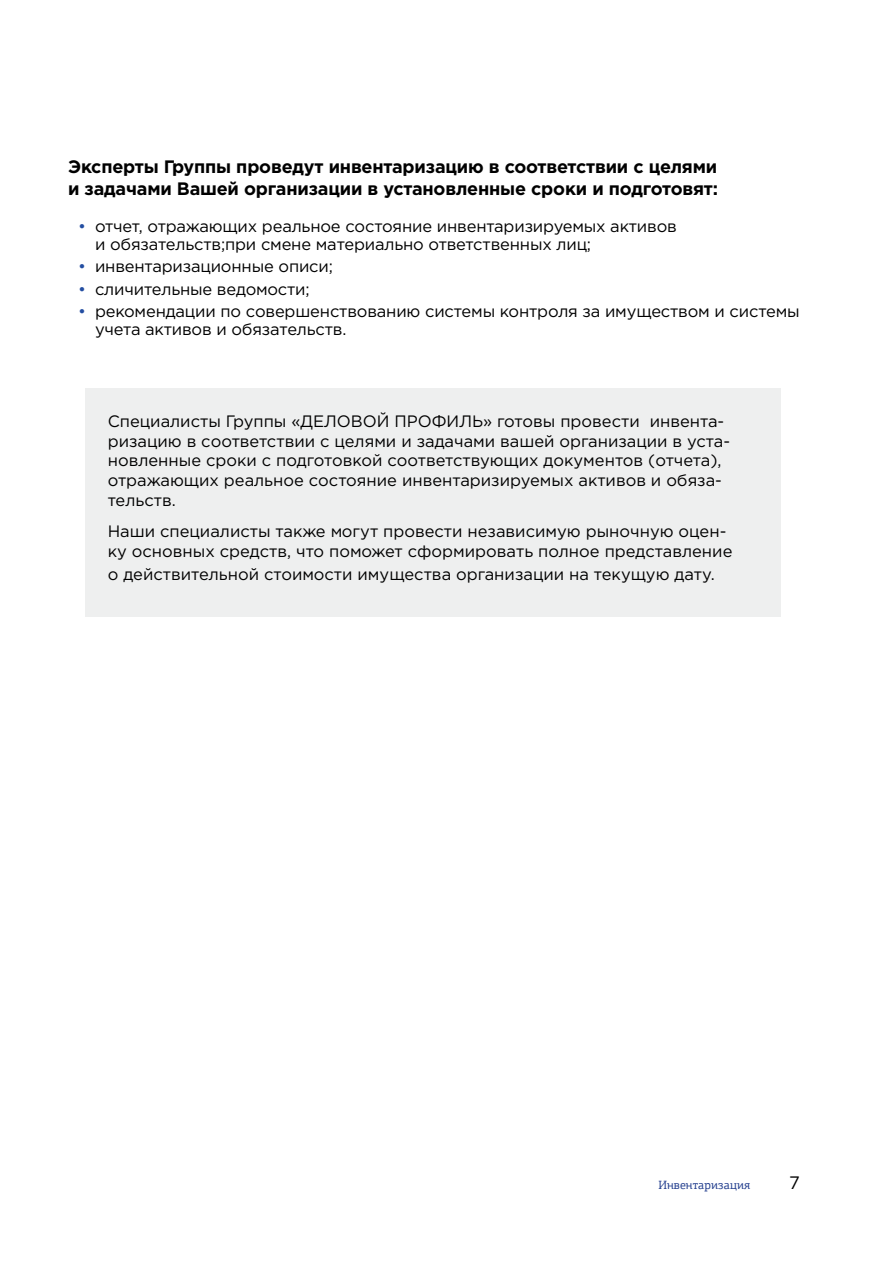
<style>
.page{position:relative;width:893px;height:1263px;background:#fff}
.page>*{position:absolute;margin:0;border:0;box-sizing:border-box;transform-origin:0 0}
.t1{font:700 18px/21.6px "Gotham Pro";letter-spacing:-.01em;color:#000}
.t2{font:18px "Gotham Pro";color:#000}
.t3{font:16.5px/19.8px "Gotham Pro";color:#000}
.t4{font:12px "PF Agora Slab Pro";letter-spacing:.01em;color:#25408f}
.s1{color:#244ea2}
</style>
<div class="page">
<div style="left:85px;top:389px;width:696px;height:228px;background:#eeefef"></div>
<p class="t1" style="left:68px;top:156px;width:652px">Эксперты Группы проведут инвентаризацию в соответствии с целями и задачами Вашей организации в установленные сроки и подготовят:</p>
<p class="t3" style="left:95px;top:217px;width:583px;line-height:18px;text-indent:-17px"><span class="s1">•</span> отчет, отражающих реальное состояние инвентаризируемых активов и обязательств;при смене материально ответственных лиц;</p>
<p class="t3" style="left:78px;top:257px;width:256px"><span class="s1">•</span> инвентаризационные описи;</p>
<p class="t3" style="left:78px;top:279px;width:233px"><span class="s1">•</span> сличительные ведомости;</p>
<p class="t3" style="left:95px;top:302px;width:706px;line-height:18px;text-indent:-17px"><span class="s1">•</span> рекомендации по совершенствованию системы контроля за имуществом и системы учета активов и обязательств.</p>
<p class="t3" style="left:108px;top:411px;width:624px">Специалисты Группы «ДЕЛОВОЙ ПРОФИЛЬ» готовы провести инвента&shy;ризацию в соответствии с целями и задачами вашей организации в уста&shy;новленные сроки с подготовкой соответствующих документов (отчета), отражающих реальное состояние инвентаризируемых активов и обяза&shy;тельств.</p>
<p class="t3" style="left:108px;top:522px;width:626px">Наши специалисты также могут провести независимую рыночную оцен&shy;ку основных средств, что поможет сформировать полное представление</p>
<p class="t3" style="left:108px;top:564px;width:609px">о действительной стоимости имущества организации на текущую дату.</p>
<p class="t4" style="left:658px;top:1177px;width:94px">Инвентаризация</p>
<p class="t2" style="left:789px;top:1172px;width:12px">7</p>
</div>
